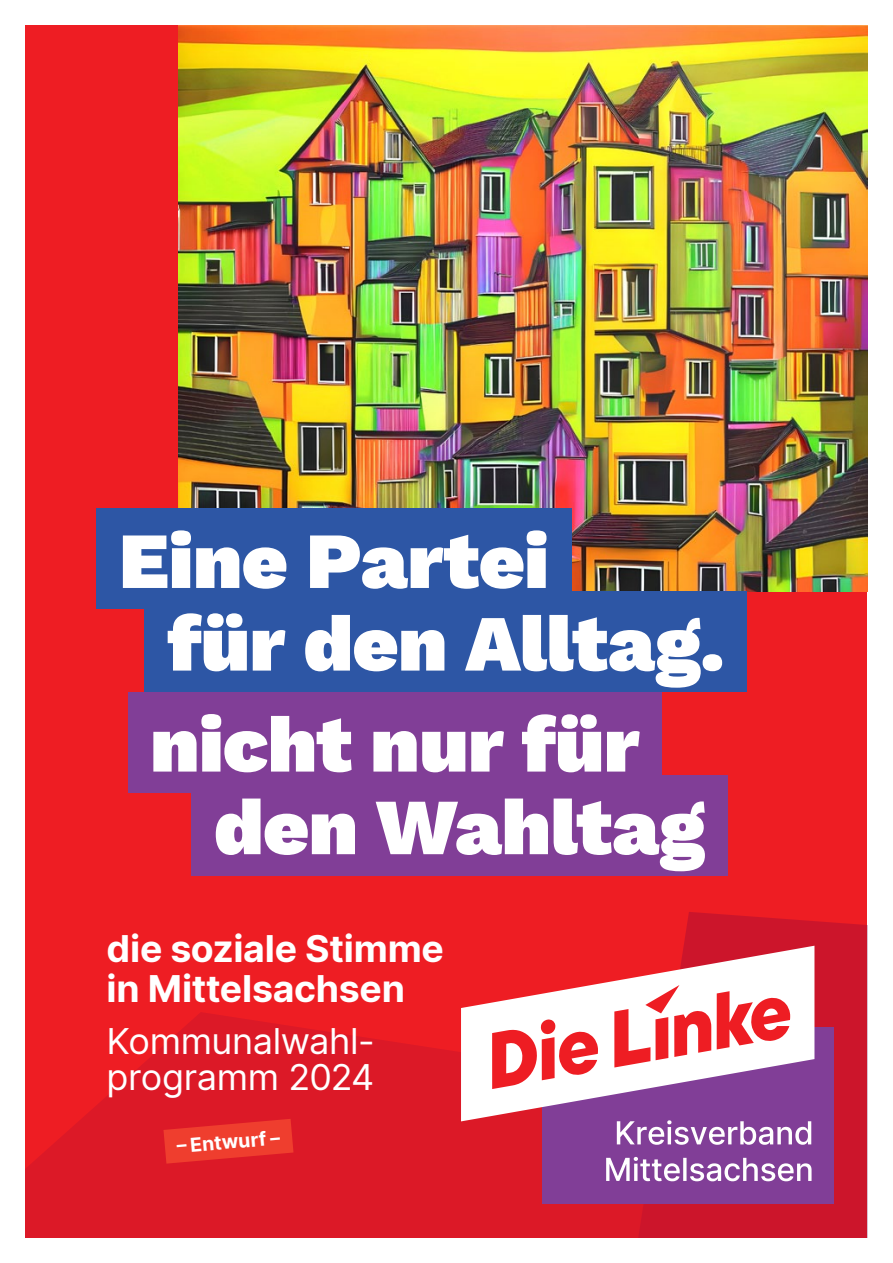
<style>
.page{position:relative;width:893px;height:1263px;background:#fff}
.page>*{position:absolute;margin:0;border:0;box-sizing:border-box;transform-origin:0 0}
.t1{font:900 79.5px "Work Sans";letter-spacing:-.005em;color:#fff}
.t2{font:700 37.35px/40px "Inter";letter-spacing:-.005em;color:#fff}
.t3{font:36.15px/36.2px "Inter";letter-spacing:-.01em;color:#fff}
.t4{font:700 19.5px "Inter";color:#fff}
</style>
<div class="page">
<div style="left:26px;top:26px;width:841px;height:1212px;background:#ee1d23"></div>
<svg style="left:684px;top:912px;width:183px;height:100px;background:#d0162a"></svg>
<svg style="left:26px;top:1012px;width:841px;height:226px;fill:#dc1927"></svg>
<img style="left:179px;top:26px;width:688px;height:565px">
<div style="left:542px;top:1027px;width:291px;height:176px;background:#813e97"></div>
<svg style="left:617px;top:1121px;width:194px;height:24px"></svg>
<svg style="left:606px;top:1157px;width:205px;height:24px"></svg>
<svg style="left:461px;top:946px;width:353px;height:175px"></svg>
<svg style="left:614px;top:985px;width:97px;height:82px;background:#f8a7aa"></svg>
<svg style="left:717px;top:991px;width:73px;height:58px"></svg>
<svg style="left:492px;top:1019px;width:106px;height:70px"></svg>
<div style="left:191px;top:775px;width:536px;height:101px;background:#813e97"></div>
<div style="left:128px;top:692px;width:534px;height:101px;background:#813e97"></div>
<div style="left:145px;top:591px;width:602px;height:101px;background:#2d56a5"></div>
<div style="left:96px;top:508px;width:475px;height:101px;background:#2d56a5"></div>
<svg style="left:163px;top:1119px;width:130px;height:44px;background:#ea342c"></svg>
<p class="t1" style="left:119px;top:500px;width:431px">Eine Partei</p>
<p class="t1" style="left:167px;top:583px;width:559px">für den Alltag.</p>
<p class="t1" style="left:150px;top:684px;width:490px">nicht nur für</p>
<p class="t1" style="left:214px;top:766px;width:492px">den Wahltag</p>
<p class="t2" style="left:107px;top:927px;width:339px">die soziale Stimme in Mittelsachsen</p>
<p class="t3" style="left:107px;top:1021px;width:270px">Kommunalwahl&shy;programm 2024</p>
<p class="t4" style="left:176px;top:1131px;width:105px;rotate:-5deg">– Entwurf –</p>
</div>
